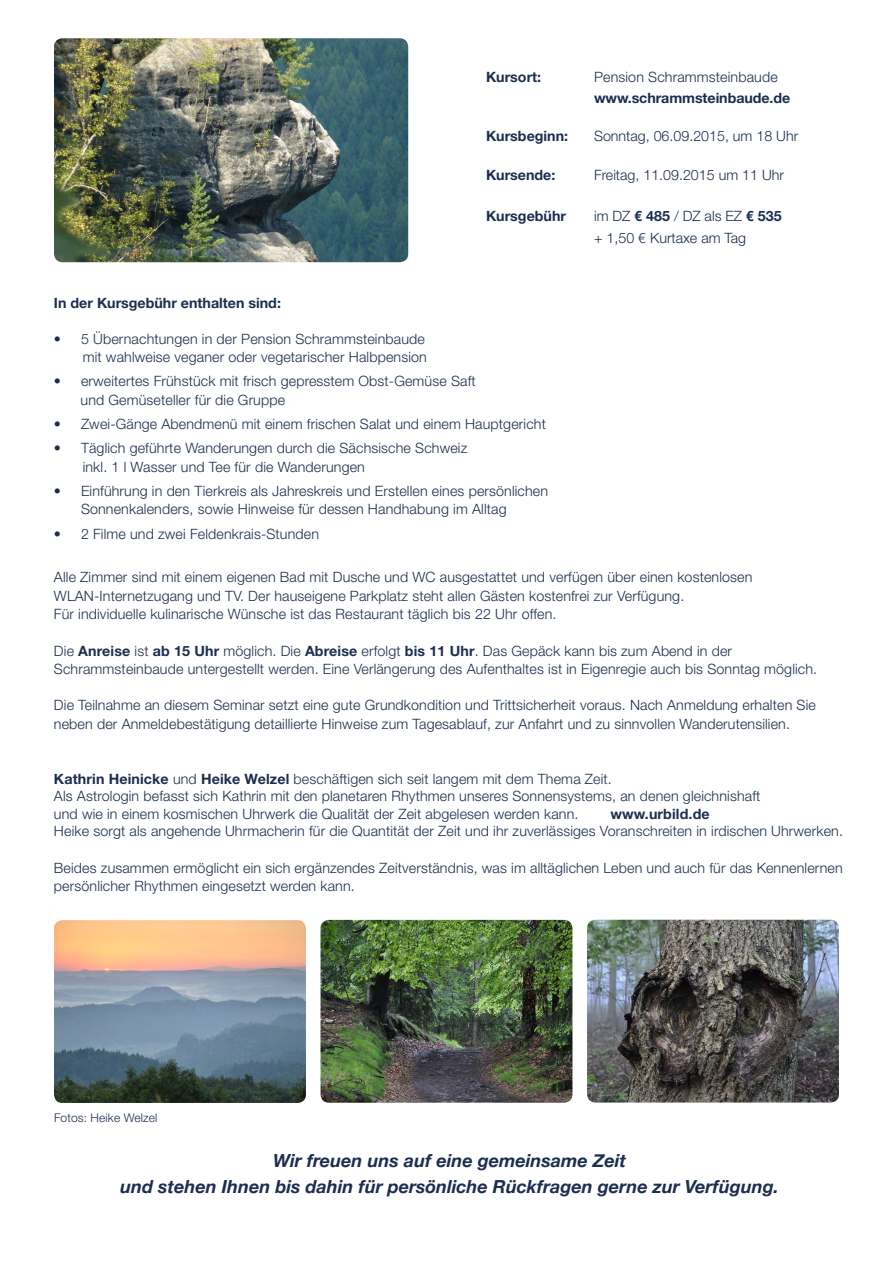
<style>
.page{position:relative;width:893px;height:1263px;background:#fff}
.page>*{position:absolute;margin:0;border:0;box-sizing:border-box;transform-origin:0 0}
.t1{font:italic 700 18px/25.5px "Helvetica Neue";color:#1c2e4f;text-align:center}
.t2{font:300 14.25px/18.3px "Helvetica Neue";letter-spacing:.01em;color:#1c2e4f}
.t3{font:700 14.25px "Helvetica Neue";color:#1c2e4f}
.t4{font:300 12px "Helvetica Neue";letter-spacing:.01em;color:#1c2e4f}
.s1{font-weight:700}
</style>
<div class="page">
<img style="left:587px;top:920px;width:252px;height:182px">
<img style="left:54px;top:920px;width:252px;height:183px">
<img style="left:54px;top:38px;width:354px;height:224px">
<img style="left:320px;top:920px;width:252px;height:183px">
<p class="t3" style="left:486px;top:68px;width:57px">Kursort:</p>
<p class="t2" style="left:594px;top:68px;width:185px">Pension Schrammsteinbaude</p>
<p class="t3" style="left:594px;top:89px;width:198px">www.schrammsteinbaude.de</p>
<p class="t3" style="left:486px;top:127px;width:84px">Kursbeginn:</p>
<p class="t2" style="left:594px;top:126px;width:206px">Sonntag, 06.09.2015, um 18 Uhr</p>
<p class="t3" style="left:486px;top:166px;width:71px">Kursende:</p>
<p class="t2" style="left:594px;top:165px;width:191px">Freitag, 11.09.2015 um 11 Uhr</p>
<p class="t3" style="left:486px;top:207px;width:81px">Kursgebühr</p>
<p class="t2" style="left:594px;top:204px;width:189px;line-height:22.5px">im DZ <span class="s1">€ 485</span> / DZ als EZ <span class="s1">€ 535 </span>+ 1,50 € Kurtaxe am Tag</p>
<p class="t3" style="left:54px;top:295px;width:228px">In der Kursgebühr enthalten sind:</p>
<p class="t2" style="left:54px;top:329px;width:374px;text-align:right">• 5 Übernachtungen in der Pension Schrammsteinbaude mit wahlweise veganer oder vegetarischer Halbpension</p>
<p class="t2" style="left:81px;top:372px;width:397px;text-indent:-27px">• erweitertes Frühstück mit frisch gepresstem Obst-Gemüse Saft und Gemüseteller für die Gruppe</p>
<p class="t2" style="left:54px;top:415px;width:493px">• Zwei-Gänge Abendmenü mit einem frischen Salat und einem Hauptgericht</p>
<p class="t2" style="left:83px;top:439px;width:386px;text-indent:-29px">• Täglich geführte Wanderungen durch die Sächsische Schweiz inkl. 1 l Wasser und Tee für die Wanderungen</p>
<p class="t2" style="left:81px;top:481px;width:469px;text-indent:-27px">• Einführung in den Tierkreis als Jahreskreis und Erstellen eines persönlichen<br>Sonnenkalenders, sowie Hinweise für dessen Handhabung im Alltag</p>
<p class="t2" style="left:54px;top:524px;width:267px">• 2 Filme und zwei Feldenkrais-Stunden</p>
<p class="t2" style="left:54px;top:568px;width:700px">Alle Zimmer sind mit einem eigenen Bad mit Dusche und WC ausgestattet und verfügen über einen kostenlosen<br>WLAN-Internetzugang und TV. Der hauseigene Parkplatz steht allen Gästen kostenfrei zur Verfügung.<br>Für individuelle kulinarische Wünsche ist das Restaurant täglich bis 22 Uhr offen.</p>
<p class="t2" style="left:54px;top:641px;width:765px">Die <span class="s1">Anreise</span> ist <span class="s1">ab 15 Uhr</span> möglich. Die <span class="s1">Abreise</span> erfolgt <span class="s1">bis 11 Uhr</span>. Das Gepäck kann bis zum Abend in der<br>Schrammsteinbaude untergestellt werden. Eine Verlängerung des Aufenthaltes ist in Eigenregie auch bis Sonntag möglich.</p>
<p class="t2" style="left:54px;top:696px;width:763px">Die Teilnahme an diesem Seminar setzt eine gute Grundkondition und Trittsicherheit voraus. Nach Anmeldung erhalten Sie neben der Anmeldebestätigung detaillierte Hinweise zum Tagesablauf, zur Anfahrt und zu sinnvollen Wanderutensilien.</p>
<p class="t2" style="left:54px;top:769px;width:708px;line-height:17.7px"><span class="s1">Kathrin Heinicke</span> und <span class="s1">Heike Welzel</span> beschäftigen sich seit langem mit dem Thema Zeit.<br>Als Astrologin befasst sich Kathrin mit den planetaren Rhythmen unseres Sonnensystems, an denen gleichnishaft und wie in einem kosmischen Uhrwerk die Qualität der Zeit abgelesen werden kann.</p>
<p class="t3" style="left:610px;top:805px;width:101px">www.urbild.de</p>
<p class="t2" style="left:54px;top:822px;width:790px">Heike sorgt als angehende Uhrmacherin für die Quantität der Zeit und ihr zuverlässiges Voranschreiten in irdischen Uhrwerken.</p>
<p class="t2" style="left:54px;top:858px;width:790px">Beides zusammen ermöglicht ein sich ergänzendes Zeitverständnis, was im alltäglichen Leben und auch für das Kennenlernen persönlicher Rhythmen eingesetzt werden kann.</p>
<p class="t4" style="left:54px;top:1110px;width:105px">Fotos: Heike Welzel</p>
<p class="t1" style="left:120px;top:1148px;width:660px">Wir freuen uns auf eine gemeinsame Zeit<br>und stehen Ihnen bis dahin für persönliche Rückfragen gerne zur Verfügung.</p>
</div>
